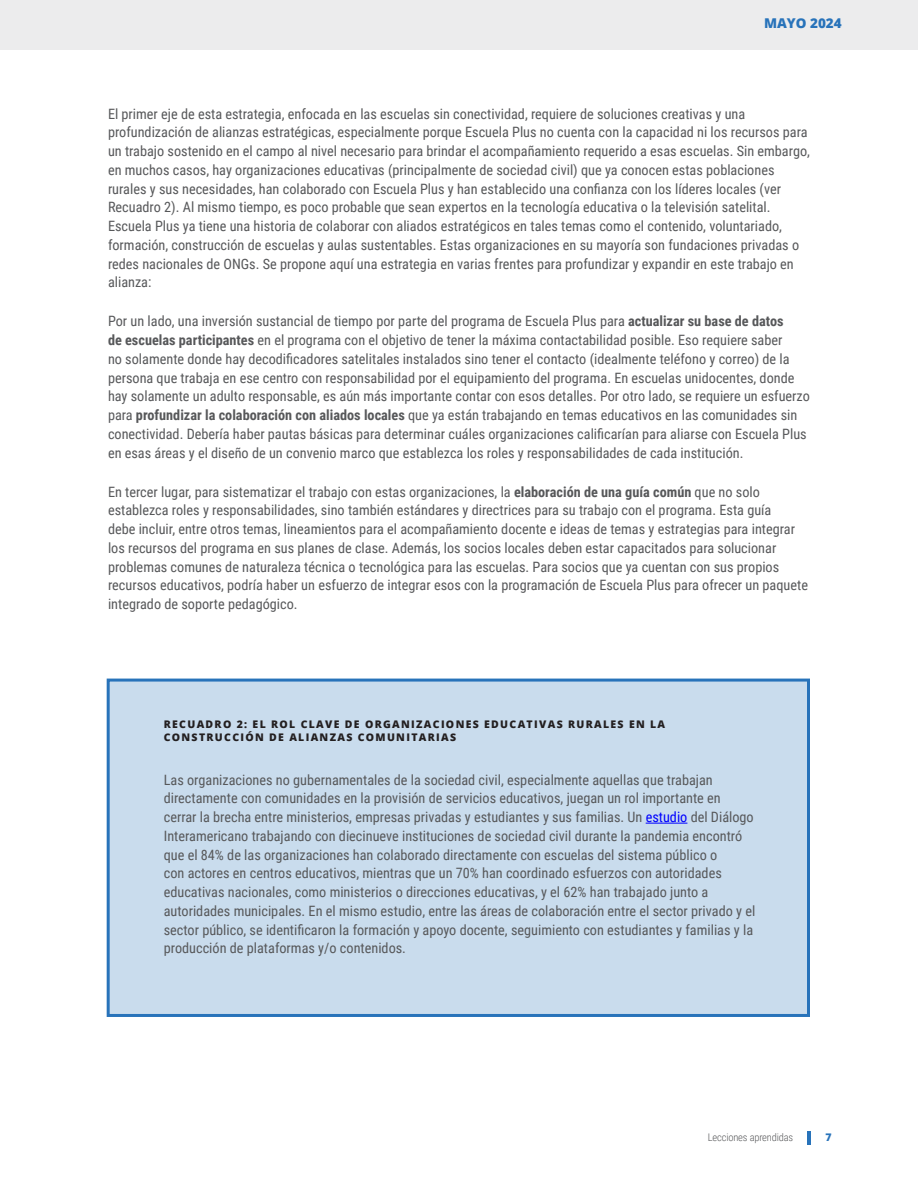
<style>
.page{position:relative;width:918px;height:1188px;background:#fff}
.page>*{position:absolute;margin:0;border:0;box-sizing:border-box;transform-origin:0 0}
.Content_-_Body_text{font:14.25px/18.8px "Roboto Condensed";color:#57585a}
.t1{font:800 13.5px "Open Sans";color:#2873ba}
.Content_-_Figures_title{font:800 10.5px/13.5px "Open Sans";letter-spacing:.125em;color:#231f20}
.t2{font:300 10.5px "Roboto Condensed";letter-spacing:-.015em;color:#57585a}
.t3{font:800 10.5px "Open Sans";color:#2873ba}
.s1{font-weight:700}
.s2{color:#00f}
</style>
<div class="page">
<div style="left:0;top:0;width:918px;height:50px;background:#ececed"></div>
<hr style="left:808px;top:1131px;width:3px;height:14px;background:#2873ba">
<div style="left:108px;top:680px;width:700px;height:335px;background:#c9dced"></div>
<div style="left:107px;top:679px;width:703px;height:338px;border:3px solid #2873ba"></div>
<hr style="left:646px;top:823px;width:41px;height:1px;background:#00f">
<p class="t1" style="left:764px;top:13px;width:79px">MAYO 2024</p>
<p class="Content_-_Body_text" style="left:108px;top:104px;width:704px">El primer eje de esta estrategia, enfocada en las escuelas sin conectividad, requiere de soluciones creativas y una profundización de alianzas estratégicas, especialmente porque Escuela Plus no cuenta con la capacidad ni los recursos para un trabajo sostenido en el campo al nivel necesario para brindar el acompañamiento requerido a esas escuelas. Sin embargo, en muchos casos, hay organizaciones educativas (principalmente de sociedad civil) que ya conocen estas poblaciones rurales y sus necesidades, han colaborado con Escuela Plus y han establecido una confianza con los líderes locales (ver Recuadro 2). Al mismo tiempo, es poco probable que sean expertos en la tecnología educativa o la televisión satelital.<br>Escuela Plus ya tiene una historia de colaborar con aliados estratégicos en tales temas como el contenido, voluntariado, formación, construcción de escuelas y aulas sustentables. Estas organizaciones en su mayoría son fundaciones privadas o redes nacionales de ONGs. Se propone aquí una estrategia en varias frentes para profundizar y expandir en este trabajo en alianza:</p>
<p class="Content_-_Body_text" style="left:108px;top:311px;width:703px">Por un lado, una inversión sustancial de tiempo por parte del programa de Escuela Plus para <span class="s1">actualizar su base de datos<br>de escuelas participantes</span> en el programa con el objetivo de tener la máxima contactabilidad posible. Eso requiere saber<br>no solamente donde hay decodificadores satelitales instalados sino tener el contacto (idealmente teléfono y correo) de la persona que trabaja en ese centro con responsabilidad por el equipamiento del programa. En escuelas unidocentes, donde hay solamente un adulto responsable, es aún más importante contar con esos detalles. Por otro lado, se requiere un esfuerzo para <span class="s1">profundizar la colaboración con aliados locales</span> que ya están trabajando en temas educativos en las comunidades sin conectividad. Debería haber pautas básicas para determinar cuáles organizaciones calificarían para aliarse con Escuela Plus en esas áreas y el diseño de un convenio marco que establezca los roles y responsabilidades de cada institución.</p>
<p class="Content_-_Body_text" style="left:108px;top:482px;width:702px">En tercer lugar, para sistematizar el trabajo con estas organizaciones, la <span class="s1">elaboración de una guía común</span> que no solo establezca roles y responsabilidades, sino también estándares y directrices para su trabajo con el programa. Esta guía<br>debe incluir, entre otros temas, lineamientos para el acompañamiento docente e ideas de temas y estrategias para integrar los recursos del programa en sus planes de clase. Además, los socios locales deben estar capacitados para solucionar problemas comunes de naturaleza técnica o tecnológica para las escuelas. Para socios que ya cuentan con sus propios recursos educativos, podría haber un esfuerzo de integrar esos con la programación de Escuela Plus para ofrecer un paquete integrado de soporte pedagógico.</p>
<p class="Content_-_Figures_title" style="left:164px;top:717px;width:503px">RECUADRO 2: EL ROL CLAVE DE ORGANIZACIONES EDUCATIVAS RURALES EN LA<br>CONSTRUCCIÓN DE ALIANZAS COMUNITARIAS</p>
<p class="Content_-_Body_text" style="left:164px;top:770px;width:593px">Las organizaciones no gubernamentales de la sociedad civil, especialmente aquellas que trabajan directamente con comunidades en la provisión de servicios educativos, juegan un rol importante en cerrar la brecha entre ministerios, empresas privadas y estudiantes y sus familias. Un <span class="s2">estudio</span> del Diálogo Interamericano trabajando con diecinueve instituciones de sociedad civil durante la pandemia encontró que el 84% de las organizaciones han colaborado directamente con escuelas del sistema público o<br>con actores en centros educativos, mientras que un 70% han coordinado esfuerzos con autoridades educativas nacionales, como ministerios o direcciones educativas, y el 62% han trabajado junto a autoridades municipales. En el mismo estudio, entre las áreas de colaboración entre el sector privado y el sector público, se identificaron la formación y apoyo docente, seguimiento con estudiantes y familias y la producción de plataformas y/o contenidos.</p>
<p class="t2" style="left:708px;top:1130px;width:87px">Lecciones aprendidas</p>
<p class="t3" style="left:826px;top:1129px;width:8px">7</p>
</div>
